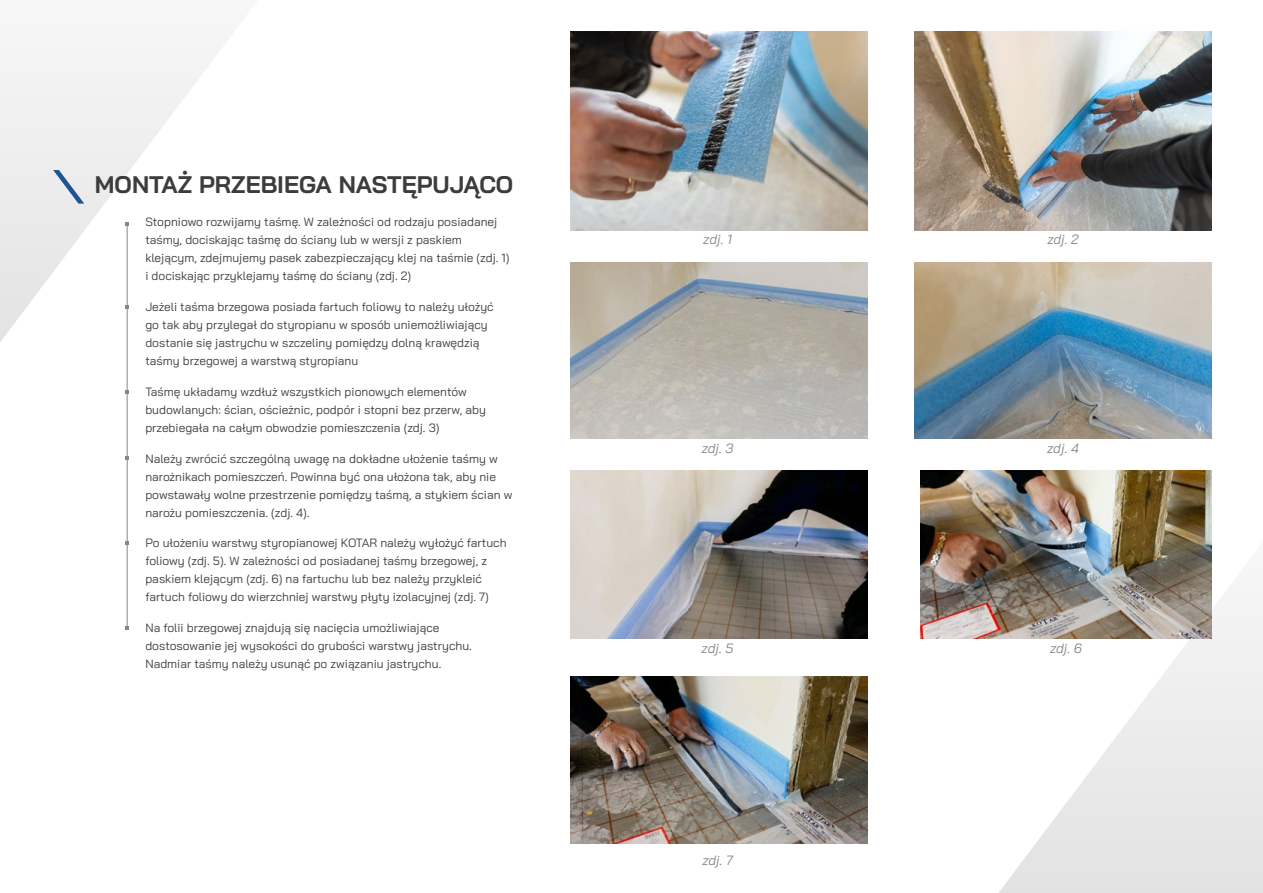
<style>
.page{position:relative;width:1263px;height:893px;background:#fff}
.page>*{position:absolute;margin:0;border:0;box-sizing:border-box;transform-origin:0 0}
.t1{font:700 24px "Bai Jamjuree";color:#3c3c3b}
.t2{font:italic 13.5px "Bai Jamjuree";letter-spacing:-.01em;color:#878787}
.t3{font:12px/18px "Bai Jamjuree";color:#3c3c3b}
</style>
<div class="page">
<svg style="left:998px;top:589px;width:265px;height:304px"></svg>
<svg style="left:0;top:47px;width:222px;height:296px"></svg>
<img style="left:914px;top:32px;width:298px;height:198px">
<img style="left:570px;top:32px;width:298px;height:198px">
<svg style="left:53px;top:170px;width:31px;height:34px"></svg>
<hr style="left:127px;top:224px;width:1px;height:402px;background:#878787">
<svg style="left:125px;top:222px;width:4px;height:4px"></svg>
<svg style="left:125px;top:305px;width:4px;height:4px"></svg>
<svg style="left:125px;top:390px;width:4px;height:4px"></svg>
<svg style="left:125px;top:456px;width:4px;height:4px"></svg>
<svg style="left:125px;top:626px;width:4px;height:3px"></svg>
<img style="left:570px;top:263px;width:298px;height:176px">
<img style="left:914px;top:263px;width:298px;height:176px">
<img style="left:570px;top:471px;width:298px;height:167px">
<img style="left:920px;top:471px;width:292px;height:167px">
<img style="left:570px;top:676px;width:298px;height:168px">
<h1 class="t1" style="left:95px;top:170px;width:420px">MONTAŻ PRZEBIEGA NASTĘPUJĄCO</h1>
<p class="t3" style="left:145px;top:213px;width:366px">Stopniowo rozwijamy taśmę. W zależności od rodzaju posiadanej taśmy, dociskając taśmę do ściany lub w wersji z paskiem klejącym, zdejmujemy pasek zabezpieczający klej na taśmie (zdj. 1) i dociskając przyklejamy taśmę do ściany (zdj. 2)</p>
<p class="t3" style="left:145px;top:298px;width:350px">Jeżeli taśma brzegowa posiada fartuch foliowy to należy ułożyć go tak aby przylegał do styropianu w sposób uniemożliwiający dostanie się jastrychu w szczeliny pomiędzy dolną krawędzią taśmy brzegowej a warstwą styropianu</p>
<p class="t3" style="left:145px;top:383px;width:342px">Taśmę układamy wzdłuż wszystkich pionowych elementów budowlanych: ścian, ościeżnic, podpór i stopni bez przerw, aby przebiegała na całym obwodzie pomieszczenia (zdj. 3)</p>
<p class="t3" style="left:145px;top:449px;width:368px">Należy zwrócić szczególną uwagę na dokładne ułożenie taśmy w narożnikach pomieszczeń. Powinna być ona ułożona tak, aby nie powstawały wolne przestrzenie pomiędzy taśmą, a stykiem ścian w narożu pomieszczenia. (zdj. 4).</p>
<p class="t3" style="left:145px;top:534px;width:363px">Po ułożeniu warstwy styropianowej KOTAR należy wyłożyć fartuch foliowy (zdj. 5). W zależności od posiadanej taśmy brzegowej, z paskiem klejącym (zdj. 6) na fartuchu lub bez należy przykleić fartuch foliowy do wierzchniej warstwy płyty izolacyjnej (zdj. 7)</p>
<p class="t3" style="left:145px;top:619px;width:328px">Na folii brzegowej znajdują się nacięcia umożliwiające dostosowanie jej wysokości do grubości warstwy jastrychu.<br>Nadmiar taśmy należy usunąć po związaniu jastrychu.</p>
<p class="t2" style="left:703px;top:228px;width:30px">zdj. 1</p>
<p class="t2" style="left:702px;top:437px;width:33px">zdj. 3</p>
<p class="t2" style="left:702px;top:636px;width:33px">zdj. 5</p>
<p class="t2" style="left:702px;top:849px;width:32px">zdj. 7</p>
<p class="t2" style="left:1047px;top:228px;width:33px">zdj. 2</p>
<p class="t2" style="left:1047px;top:437px;width:33px">zdj. 4</p>
<p class="t2" style="left:1050px;top:636px;width:34px">zdj. 6</p>
</div>
